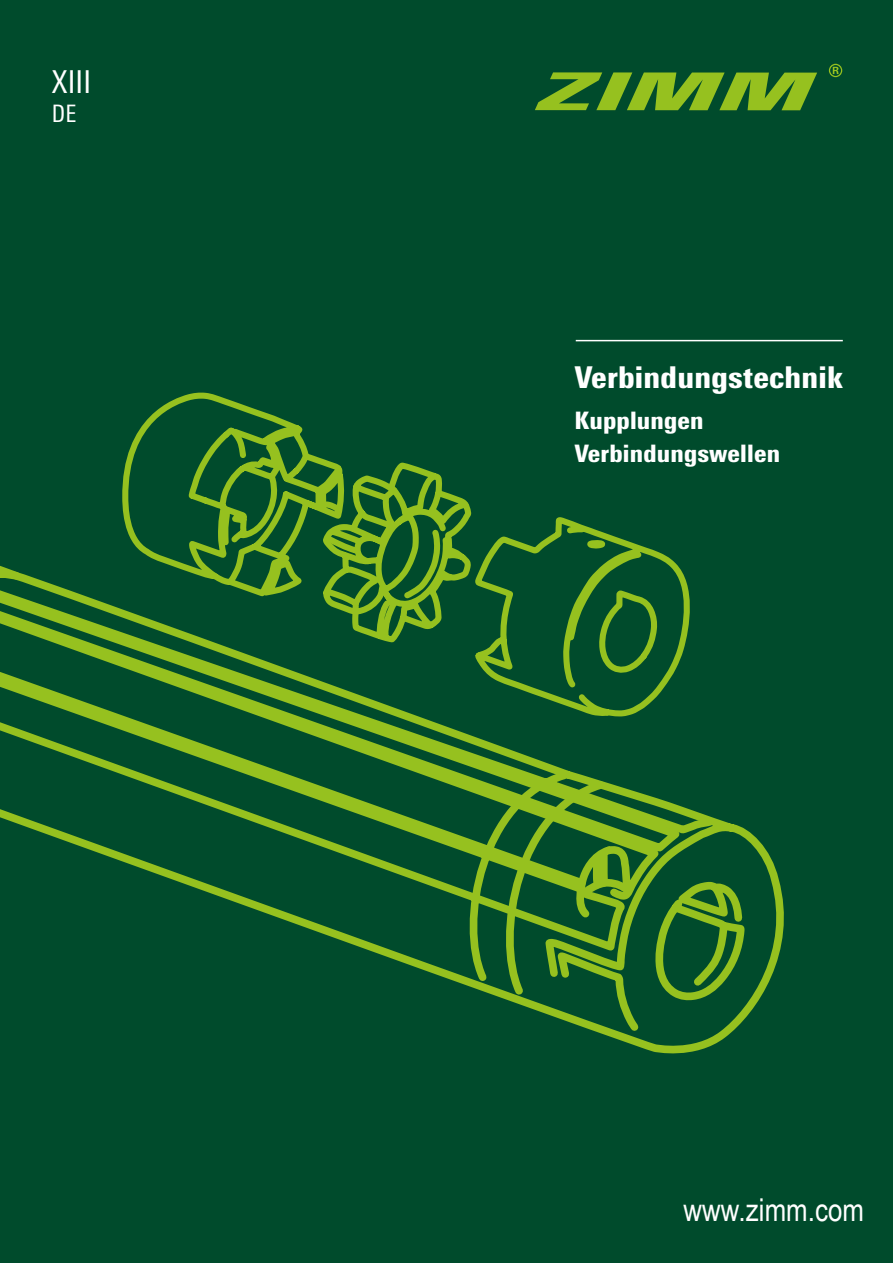
<style>
.page{position:relative;width:893px;height:1263px;background:#004b2c}
.page>*{position:absolute;margin:0;border:0;box-sizing:border-box;transform-origin:0 0}
.t1{font:31.5px "Arial Narrow";letter-spacing:.005em;color:#fff}
.t2{font:condensed 31.5px "Linotype Univers";color:#fff}
.t3{font:900 condensed 30px "Linotype Univers";letter-spacing:.01em;color:#fff}
.t4{font:900 condensed 24px/33px "Linotype Univers";letter-spacing:.01em;color:#fff}
.t5{font:condensed 24px "Linotype Univers";color:#fff}
</style>
<div class="page">
<svg style="left:0;top:513px;width:784px;height:540px"></svg>
<svg style="left:495px;top:775px;width:115px;height:226px"></svg>
<svg style="left:124px;top:393px;width:566px;height:323px"></svg>
<svg style="left:586px;top:540px;width:19px;height:9px"></svg>
<svg style="left:320px;top:531px;width:44px;height:27px"></svg>
<svg style="left:535px;top:72px;width:282px;height:38px"></svg>
<svg style="left:829px;top:64px;width:13px;height:13px"></svg>
<hr style="left:576px;top:340px;width:267px;height:1px;background:#fff">
<h1 class="t2" style="left:52px;top:64px;width:41px">XIII</h1>
<p class="t5" style="left:52px;top:100px;width:26px">DE</p>
<p class="t3" style="left:574px;top:358px;width:270px">Verbindungstechnik</p>
<p class="t4" style="left:574px;top:403px;width:207px">Kupplungen<br>Verbindungswellen</p>
<h1 class="t1" style="left:683px;top:1187px;width:182px">www.zimm.com</h1>
</div>
